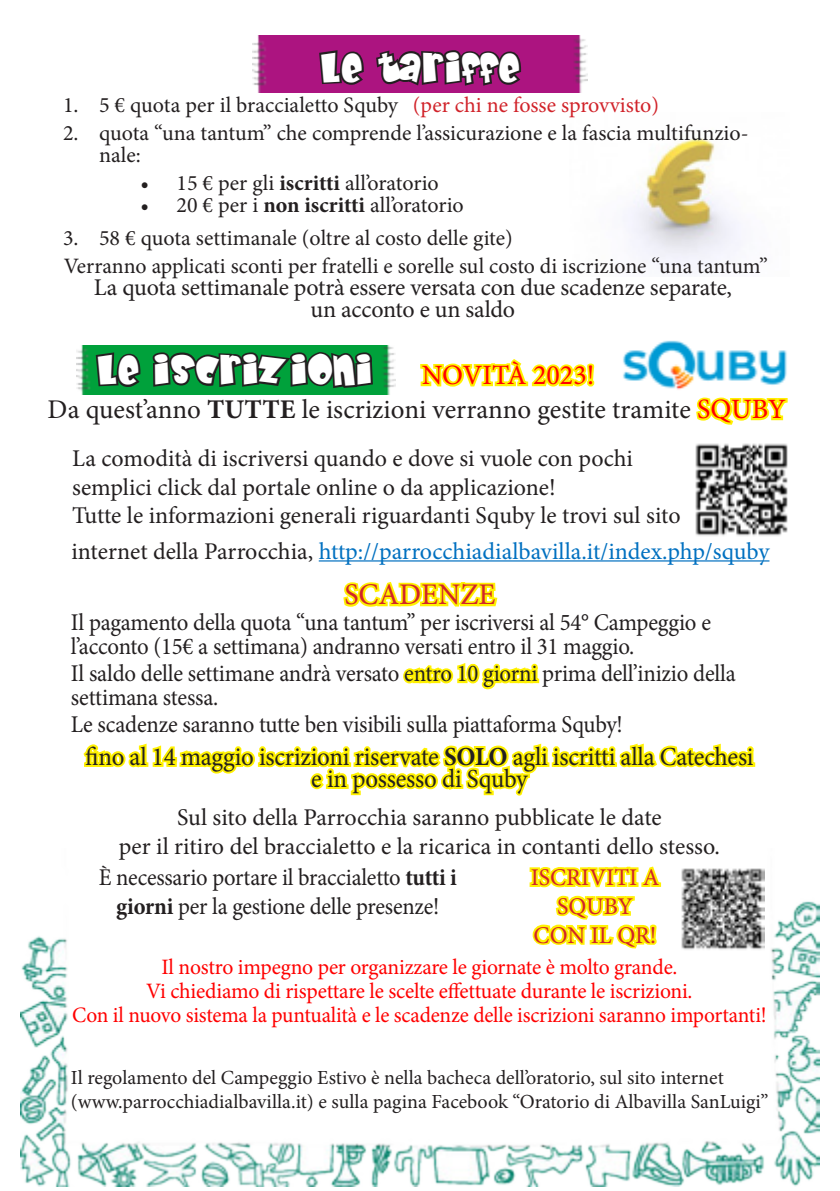
<style>
.page{position:relative;width:840px;height:1191px;background:#fff}
.page>*{position:absolute;margin:0;border:0;box-sizing:border-box;transform-origin:0 0}
.t1{font:36px "Baby Kruffy";letter-spacing:.1em;color:#fff}
.t2{font:30px "Minion Pro";color:#d1232a}
.t3{font:28px "Minion Pro";color:#f00}
.t4{font:27px "Minion Pro";color:#231f20}
.t5{font:26px/22px "Minion Pro";letter-spacing:-.01em;color:#231f20;text-align:center;scale:.96 1}
.t6{font:24px/28.8px "Minion Pro";letter-spacing:-.01em;color:#231f20;text-align:center}
.t7{font:24px/24px "Minion Pro";letter-spacing:-.01em;color:#231f20;scale:.95 1}
.t8{font:24px/28.8px "Minion Pro";letter-spacing:-.01em;color:#231f20;text-align:center;scale:.94 1}
.t9{font:24px "Minion Pro";color:#0070c0}
.t10{font:24px/28.8px "Minion Pro";color:#d1232a;text-align:center}
.t11{font:22px/22px "Minion Pro";color:#231f20}
.t12{font:22px/24px "Minion Pro";letter-spacing:-.01em;color:#f00;text-align:center}
.t13{font:20px/24px "Minion Pro";color:#231f20}
.s1{color:#d1232a}
.s2{font-weight:700}
.s3{font-size:28px;color:#f00}
.s4{color:#231f20}
</style>
<div class="page">
<img style="left:20px;top:868px;width:799px;height:318px">
<img style="left:630px;top:137px;width:109px;height:126px">
<img style="left:695px;top:443px;width:93px;height:93px">
<img style="left:77px;top:345px;width:318px;height:49px">
<img style="left:252px;top:36px;width:335px;height:56px">
<img style="left:680px;top:868px;width:83px;height:83px">
<svg style="left:527px;top:866px;width:135px;height:85px"></svg>
<svg style="left:317px;top:48px;width:49px;height:45px;background:#79175c"></svg>
<svg style="left:374px;top:47px;width:149px;height:46px;background:#731858"></svg>
<svg style="left:93px;top:350px;width:50px;height:45px;background:#0c7231"></svg>
<svg style="left:150px;top:345px;width:225px;height:45px;background:#0d6e30"></svg>
<svg style="left:420px;top:359px;width:175px;height:28px"></svg>
<svg style="left:696px;top:404px;width:88px;height:21px"></svg>
<img style="left:623px;top:340px;width:165px;height:64px">
<hr style="left:318px;top:560px;width:451px;height:1px;background:#0070c0">
<svg style="left:403px;top:663px;width:137px;height:27px"></svg>
<svg style="left:83px;top:743px;width:673px;height:53px"></svg>
<svg style="left:341px;top:560px;width:158px;height:47px"></svg>
<p class="t1" style="left:321px;top:40px;width:198px">LE TARIFFE</p>
<p class="t11" style="left:63px;top:94px;width:597px">1. 5 € quota per il braccialetto Squby <span class="s1">(per chi ne fosse sprovvisto)</span></p>
<p class="t11" style="left:99px;top:122px;width:650px;text-indent:-36px">2. quota “una tantum” che comprende l’assicurazione e la fascia multifunzio&shy;nale:</p>
<p class="t11" style="left:140px;top:172px;width:300px">• 15 € per gli <span class="s2">iscritti</span> all’oratorio</p>
<p class="t11" style="left:140px;top:194px;width:325px">• 20 € per i <span class="s2">non iscritti</span> all’oratorio</p>
<p class="t11" style="left:63px;top:227px;width:451px">3. 58 € quota settimanale (oltre al costo delle gite)</p>
<p class="t11" style="left:64px;top:255px;width:705px">Verranno applicati sconti per fratelli e sorelle sul costo di iscrizione “una tantum”</p>
<p class="t6" style="left:94px;top:276px;width:639px;line-height:22px">La quota settimanale potrà essere versata con due scadenze separate, un acconto e un saldo</p>
<p class="t1" style="left:98px;top:342px;width:273px">LE ISCRIZIONI</p>
<p class="t3" style="left:421px;top:356px;width:174px">NOVITÀ 2023!</p>
<p class="t4" style="left:48px;top:391px;width:739px">Da quest’anno <span class="s2">TUTTE</span> le iscrizioni verranno gestite tramite <span class="s3">SQUBY</span></p>
<p class="t6" style="left:72px;top:444px;width:562px;text-align:left">La comodità di iscriversi quando e dove si vuole con pochi semplici click dal portale online o da applicazione!</p>
<p class="t6" style="left:72px;top:501px;width:609px">Tutte le informazioni generali riguardanti Squby le trovi sul sito</p>
<p class="t9" style="left:71px;top:535px;width:699px"><span class="s4">internet della Parrocchia,</span> http://parrocchiadialbavilla.it/index.php/squby</p>
<p class="t2" style="left:344px;top:574px;width:153px">SCADENZE</p>
<p class="t7" style="left:71px;top:611px;width:675px">Il pagamento della quota “una tantum” per iscriversi al 54° Campeggio e l’acconto (15€ a settimana) andranno versati entro il 31 maggio.</p>
<p class="t7" style="left:71px;top:661px;width:700px">Il saldo delle settimane andrà versato entro 10 giorni prima dell’inizio della settimana stessa.</p>
<p class="t7" style="left:71px;top:712px;width:582px">Le scadenze saranno tutte ben visibili sulla piattaforma Squby!</p>
<p class="t5" style="left:85px;top:745px;width:697px">fino al 14 maggio iscrizioni riservate <span class="s2">SOLO</span> agli iscritti alla Catechesi e in possesso di Squby</p>
<p class="t6" style="left:119px;top:803px;width:602px">Sul sito della Parrocchia saranno pubblicate le date<br>per il ritiro del braccialetto e la ricarica in contanti dello stesso.</p>
<p class="t8" style="left:99px;top:863px;width:382px">È necessario portare il braccialetto <span class="s2">tutti i giorni</span> per la gestione delle presenze!</p>
<p class="t10" style="left:530px;top:863px;width:130px">ISCRIVITI A<br>SQUBY</p>
<p class="t10" style="left:533px;top:920px;width:124px">CON IL QR!</p>
<p class="t12" style="left:146px;top:955px;width:547px">Il nostro impegno per organizzare le giornate è molto grande.<br>Vi chiediamo di rispettare le scelte effettuate durante le iscrizioni.</p>
<p class="t12" style="left:72px;top:1003px;width:695px">Con il nuovo sistema la puntualità e le scadenze delle iscrizioni saranno importanti!</p>
<p class="t13" style="left:71px;top:1066px;width:698px">Il regolamento del Campeggio Estivo è nella bacheca dell’oratorio, sul sito internet (www.parrocchiadialbavilla.it) e sulla pagina Facebook “Oratorio di Albavilla SanLuigi”</p>
</div>
